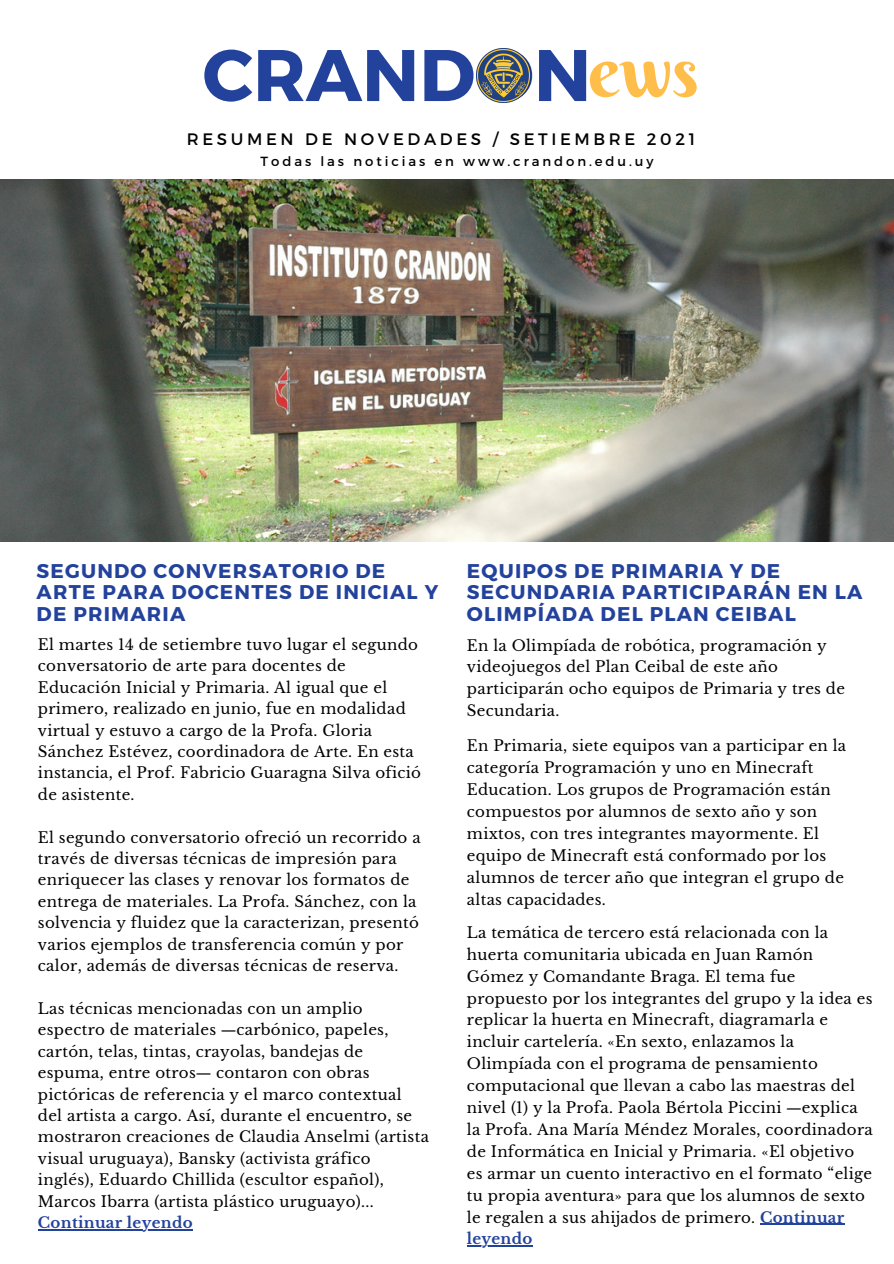
<style>
.page{position:relative;width:894px;height:1264px;background:#fff}
.page>*{position:absolute;margin:0;border:0;box-sizing:border-box;transform-origin:0 0}
.t1{font:700 72.9px "Montserrat";color:#23429c}
.t2{font:69.6px "Berkshire Swash";color:#ffbd4a}
.t3{font:700 19.8px/21.5px "Montserrat";letter-spacing:.06em;color:#23429c}
.t4{font:16.5px "Montserrat";letter-spacing:.22em;color:#000}
.t5{font:15px/21.9px "Libre Baskerville";letter-spacing:.02em;color:#000}
.t6{font:700 15px "Libre Baskerville";letter-spacing:.02em;color:#23429c}
.t7{font:13.2px "Montserrat";letter-spacing:.22em;color:#000}
.s1{font-family:"Noto Sans"}
.s2{font-weight:700;color:#23429c}
</style>
<div class="page">
<img style="left:0;top:180px;width:893px;height:361px">
<img style="left:476px;top:48px;width:54px;height:54px">
<hr style="left:38px;top:1228px;width:155px;height:2px;background:#23429c">
<hr style="left:760px;top:1223px;width:84px;height:1px;background:#23429c">
<hr style="left:467px;top:1245px;width:65px;height:1px;background:#23429c">
<p class="t1" style="left:202px;top:28px;width:390px">CRANDON</p>
<p class="t2" style="left:587px;top:29px;width:112px">ews</p>
<p class="t4" style="left:187px;top:128px;width:509px">RESUMEN DE NOVEDADES / SETIEMBRE 2021</p>
<p class="t7" style="left:260px;top:152px;width:394px">Todas las noticias en www.crandon.edu.uy</p>
<p class="t3" style="left:37px;top:559px;width:403px">SEGUNDO CONVERSATORIO DE<br>ARTE PARA DOCENTES DE INICIAL Y<br>DE PRIMARIA</p>
<p class="t5" style="left:38px;top:634px;width:384px;line-height:21.5px">El martes 14 de setiembre tuvo lugar el segundo conversatorio de arte para docentes de Educación Inicial y Primaria. Al igual que el primero, realizado en junio, fue en modalidad virtual y estuvo a cargo de la Profa. Gloria Sánchez Estévez, coordinadora de Arte. En esta instancia, el Prof. Fabricio Guaragna Silva ofició de asistente.</p>
<p class="t5" style="left:38px;top:826px;width:384px;line-height:21.5px">El segundo conversatorio ofreció un recorrido a través de diversas técnicas de impresión para enriquecer las clases y renovar los formatos de entrega de materiales. La Profa. Sánchez, con la solvencia y fluidez que la caracterizan, presentó varios ejemplos de transferencia común y por calor, además de diversas técnicas de reserva.</p>
<p class="t5" style="left:38px;top:997px;width:392px;line-height:21.5px">Las técnicas mencionadas con un amplio espectro de materiales <span class="s1">―</span>carbónico, papeles, cartón, telas, tintas, crayolas, bandejas de espuma, entre otros<span class="s1">―</span> contaron con obras pictóricas de referencia y el marco contextual del artista a cargo. Así, durante el encuentro, se mostraron creaciones de Claudia Anselmi (artista visual uruguaya), Bansky (activista gráfico inglés), Eduardo Chillida (escultor español), Marcos Ibarra (artista plástico uruguayo)...</p>
<p class="t6" style="left:38px;top:1213px;width:156px">Continuar leyendo</p>
<p class="t3" style="left:467px;top:559px;width:397px">EQUIPOS DE PRIMARIA Y DE<br>SECUNDARIA PARTICIPARÁN EN LA<br>OLIMPÍADA DEL PLAN CEIBAL</p>
<p class="t5" style="left:467px;top:634px;width:379px">En la Olimpíada de robótica, programación y videojuegos del Plan Ceibal de este año participarán ocho equipos de Primaria y tres de Secundaria.</p>
<p class="t5" style="left:467px;top:735px;width:380px">En Primaria, siete equipos van a participar en la categoría Programación y uno en Minecraft Education. Los grupos de Programación están compuestos por alumnos de sexto año y son mixtos, con tres integrantes mayormente. El equipo de Minecraft está conformado por los alumnos de tercer año que integran el grupo de altas capacidades.</p>
<p class="t5" style="left:467px;top:921px;width:407px">La temática de tercero está relacionada con la huerta comunitaria ubicada en Juan Ramón Gómez y Comandante Braga. El tema fue propuesto por los integrantes del grupo y la idea es replicar la huerta en Minecraft, diagramarla e incluir cartelería. «En sexto, enlazamos la Olimpíada con el programa de pensamiento computacional que llevan a cabo las maestras del nivel (1) y la Profa. Paola Bértola Piccini <span class="s1">―</span>explica la Profa. Ana María Méndez Morales, coordinadora de Informática en Inicial y Primaria. «El objetivo es armar un cuento interactivo en el formato “elige tu propia aventura» para que los alumnos de sexto le regalen a sus ahijados de primero. <span class="s2">Continuar leyendo</span></p>
</div>
